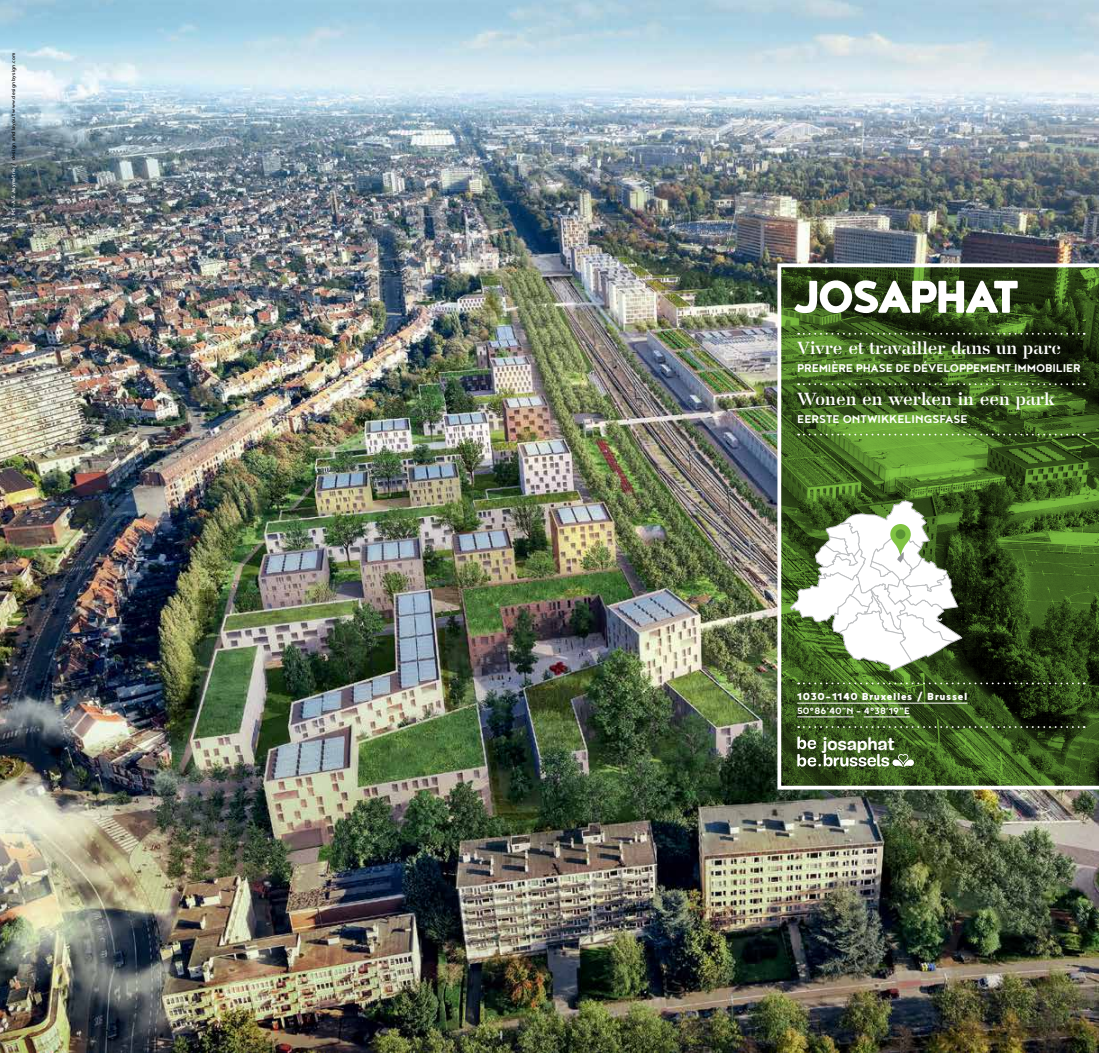
<style>
.page{position:relative;width:1099px;height:1053px;background:#fff}
.page>*{position:absolute;margin:0;border:0;box-sizing:border-box;transform-origin:0 0}
.t1{font:900 56.25px "Noyh";letter-spacing:-.05em;color:#fff}
.t2{font:700 17.5px "Danmark";color:#fff}
.t3{font:700 17.5px "Mija";letter-spacing:.02em;color:#fff}
.t4{font:700 13.75px "Noyh";letter-spacing:-.01em;color:#fff}
.t5{font:900 12.5px "Noyh";letter-spacing:.05em;color:#fff}
.t6{font:700 11.25px "Noyh";color:#fff}
.t7{font:6.25px "Noyh";letter-spacing:.03em;color:#000}
.s1{color:#fff}
</style>
<div class="page">
<img style="left:0;top:0;width:1098px;height:1052px">
<svg style="left:777px;top:263px;width:321px;height:526px;background:#405d26"></svg>
<svg style="left:790px;top:500px;width:172px;height:172px"></svg>
<svg style="left:890px;top:524px;width:20px;height:32px"></svg>
<div style="left:895px;top:529px;width:10px;height:10px;background:#599234;border-radius:50%"></div>
<svg style="left:798px;top:433px;width:286px;height:2px"></svg>
<svg style="left:798px;top:383px;width:286px;height:2px"></svg>
<p class="t7" style="left:10px;top:221px;width:170px;rotate:-90deg"><span class="s1">© MS-A &amp; Asymétrie</span> / design and layout www.designbysign.com</p>
<h1 class="t1" style="left:793px;top:262px;width:227px">JOSAPHAT</h1>
<p class="t2" style="left:797px;top:338px;width:265px">Vivre et travailler dans un parc</p>
<p class="t4" style="left:797px;top:360px;width:285px">PREMIÈRE PHASE DE DÉVELOPPEMENT IMMOBILIER</p>
<p class="t2" style="left:797px;top:389px;width:259px">Wonen en werken in een park</p>
<p class="t4" style="left:797px;top:411px;width:172px">EERSTE ONTWIKKELINGSFASE</p>
<p class="t5" style="left:797px;top:688px;width:172px">1030-1140 Bruxelles / Brussel</p>
<p class="t6" style="left:797px;top:704px;width:114px">50°86’40”N - 4°38’19”E</p>
<p class="t3" style="left:823px;top:734px;width:73px">josaphat</p>
</div>
